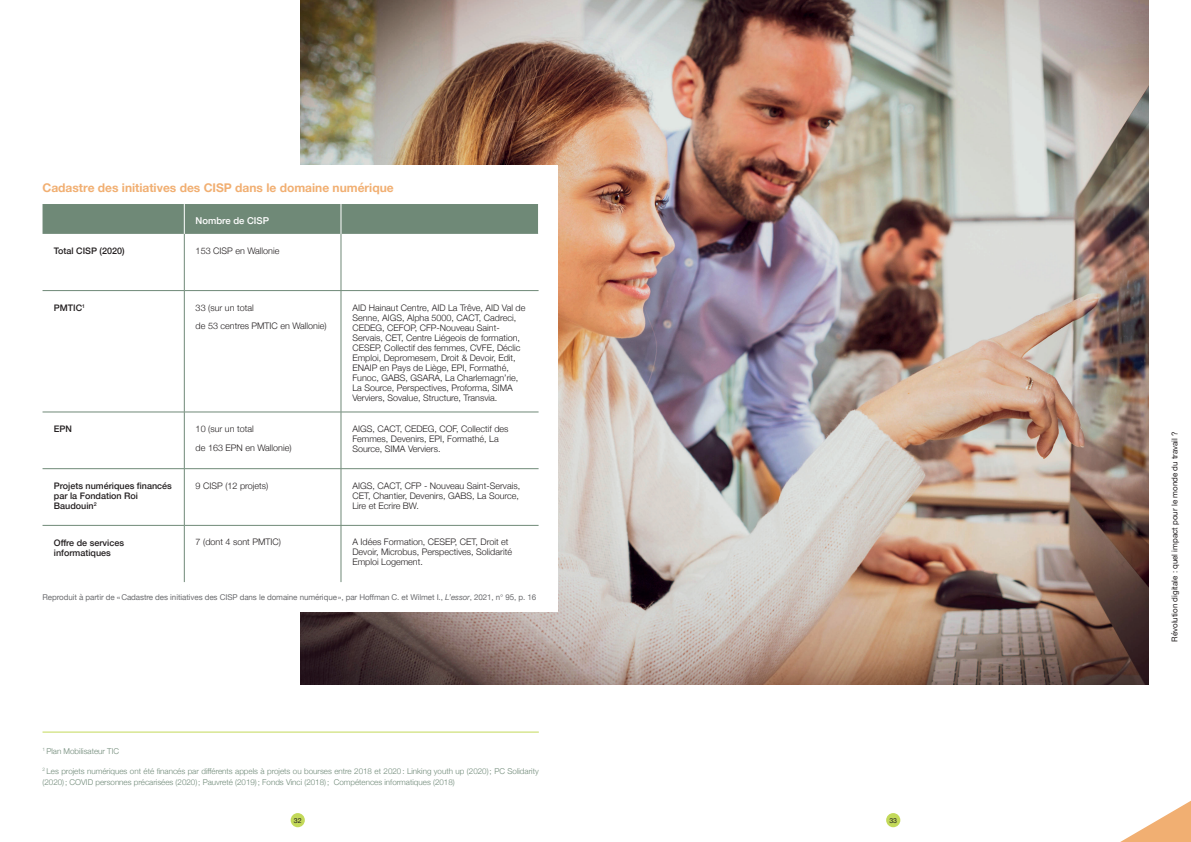
<style>
.page{position:relative;width:1191px;height:842px;background:#fff}
.page>*{position:absolute;margin:0;border:0;box-sizing:border-box;transform-origin:0 0}
.t1{font:700 12px "Helvetica Neue";color:#f1af72}
.t2{font:500 9.5px "Helvetica Neue";color:#fff}
.t3{font:300 9px/10px "Helvetica Neue";color:#231f20}
.t4{font:500 9px/10px "Helvetica Neue";color:#231f20}
.t5{font:300 8px/11px "Helvetica Neue";color:#6f8977}
.t6{font:8px "Helvetica Neue";letter-spacing:-.01em;color:#6c6d70}
.t7{font:8px "Helvetica Neue";color:#231f20}
.t8{font:7px "Helvetica Neue";color:#231f20}
.s1{font-style:italic}
</style>
<div class="page">
<img style="left:300px;top:0;width:848px;height:684px">
<div style="left:0;top:166px;width:557px;height:446px;background:#fff"></div>
<div style="left:886px;top:813px;width:14px;height:14px;background:#c3d95a;border-radius:50%"></div>
<div style="left:291px;top:813px;width:14px;height:14px;background:#c3d95a;border-radius:50%"></div>
<div style="left:43px;top:204px;width:495px;height:30px;background:#6f8977"></div>
<hr style="left:184px;top:234px;width:1px;height:56px;background:#6f8977">
<hr style="left:341px;top:234px;width:1px;height:56px;background:#6f8977">
<hr style="left:43px;top:290px;width:141px;height:1px;background:#6f8977">
<hr style="left:184px;top:290px;width:157px;height:1px;background:#6f8977">
<hr style="left:184px;top:291px;width:1px;height:121px;background:#6f8977">
<hr style="left:341px;top:290px;width:197px;height:1px;background:#6f8977">
<hr style="left:341px;top:291px;width:1px;height:121px;background:#6f8977">
<hr style="left:43px;top:412px;width:141px;height:1px;background:#6f8977">
<hr style="left:184px;top:412px;width:157px;height:1px;background:#6f8977">
<hr style="left:184px;top:412px;width:1px;height:56px;background:#6f8977">
<hr style="left:341px;top:412px;width:197px;height:1px;background:#6f8977">
<hr style="left:341px;top:412px;width:1px;height:56px;background:#6f8977">
<hr style="left:43px;top:468px;width:141px;height:1px;background:#6f8977">
<hr style="left:184px;top:468px;width:157px;height:1px;background:#6f8977">
<hr style="left:184px;top:469px;width:1px;height:56px;background:#6f8977">
<hr style="left:341px;top:468px;width:197px;height:1px;background:#6f8977">
<hr style="left:341px;top:469px;width:1px;height:56px;background:#6f8977">
<hr style="left:43px;top:525px;width:141px;height:1px;background:#6f8977">
<hr style="left:184px;top:525px;width:157px;height:1px;background:#6f8977">
<hr style="left:184px;top:526px;width:1px;height:56px;background:#6f8977">
<hr style="left:341px;top:525px;width:197px;height:1px;background:#6f8977">
<hr style="left:341px;top:526px;width:1px;height:56px;background:#6f8977">
<hr style="left:184px;top:204px;width:1px;height:30px;background:#fff">
<hr style="left:341px;top:204px;width:1px;height:30px;background:#fff">
<hr style="left:43px;top:732px;width:496px;height:1px;background:#c3d95a">
<svg style="left:1120px;top:801px;width:71px;height:41px"></svg>
<h1 class="t1" style="left:43px;top:178px;width:353px">Cadastre des initiatives des CISP dans le domaine numérique</h1>
<p class="t2" style="left:196px;top:213px;width:75px">Nombre de CISP</p>
<p class="t4" style="left:54px;top:245px;width:72px">Total CISP (2020)</p>
<p class="t3" style="left:196px;top:245px;width:85px">153 CISP en Wallonie</p>
<p class="t4" style="left:54px;top:302px;width:33px">PMTIC<sup>1</sup></p>
<p class="t3" style="left:196px;top:297px;width:132px;line-height:18.5px">33 (sur un total<br>de 53 centres PMTIC en Wallonie)</p>
<p class="t3" style="left:352px;top:302px;width:175px">AID Hainaut Centre, AID La Trêve, AID Val de Senne, AIGS, Alpha 5000, CACT, Cadreci, CEDEG, CEFOP, CFP-Nouveau Saint-Servais, CET, Centre Liégeois de formation, CESEP, Collectif des femmes, CVFE, Déclic Emploi, Depromesem, Droit &amp; Devoir, Edit, ENAIP en Pays de Liège, EPI, Formathé, Funoc, GABS, GSARA, La Charlemagn’rie, La Source, Perspectives, Proforma, SIMA Verviers, Sovalue, Structure, Transvia.</p>
<p class="t4" style="left:54px;top:423px;width:20px">EPN</p>
<p class="t3" style="left:196px;top:419px;width:97px;line-height:18.5px">10 (sur un total<br>de 163 EPN en Wallonie)</p>
<p class="t3" style="left:352px;top:423px;width:158px">AIGS, CACT, CEDEG, COF, Collectif des<br>Femmes, Devenirs, EPI, Formathé, La<br>Source, SIMA Verviers.</p>
<p class="t4" style="left:54px;top:480px;width:120px">Projets numériques financés par la Fondation Roi<br>Baudouin<sup>2</sup></p>
<p class="t3" style="left:196px;top:480px;width:74px">9 CISP (12 projets)</p>
<p class="t3" style="left:352px;top:480px;width:169px">AIGS, CACT, CFP - Nouveau Saint-Servais,<br>CET, Chantier, Devenirs, GABS, La Source,<br>Lire et Ecrire BW.</p>
<p class="t4" style="left:54px;top:537px;width:72px">Offre de services informatiques</p>
<p class="t3" style="left:196px;top:536px;width:87px">7 (dont 4 sont PMTIC)</p>
<p class="t3" style="left:352px;top:536px;width:161px">A Idées Formation, CESEP, CET, Droit et<br>Devoir, Microbus, Perspectives, Solidarité<br>Emploi Logement.</p>
<p class="t6" style="left:43px;top:591px;width:495px">Reproduit à partir de «Cadastre des initiatives des CISP dans le domaine numérique», par Hoffman C. et Wilmet I., <span class="s1">L’essor</span>, 2021, n° 95, p. 16</p>
<p class="t5" style="left:43px;top:745px;width:78px"><sup>1</sup> Plan Mobilisateur TIC</p>
<p class="t5" style="left:43px;top:764px;width:498px"><sup>2</sup> Les projets numériques ont été financés par différents appels à projets ou bourses entre 2018 et 2020: Linking youth up (2020); PC Solidarity (2020); COVID personnes précarisées (2020); Pauvreté (2019); Fonds Vinci (2018); Compétences informatiques (2018)</p>
<p class="t8" style="left:294px;top:815px;width:9px">32</p>
<p class="t8" style="left:889px;top:815px;width:9px">33</p>
<p class="t7" style="left:1168px;top:642px;width:212px;rotate:-90deg">Révolution digitale : quel impact pour le monde du travail ?</p>
</div>
